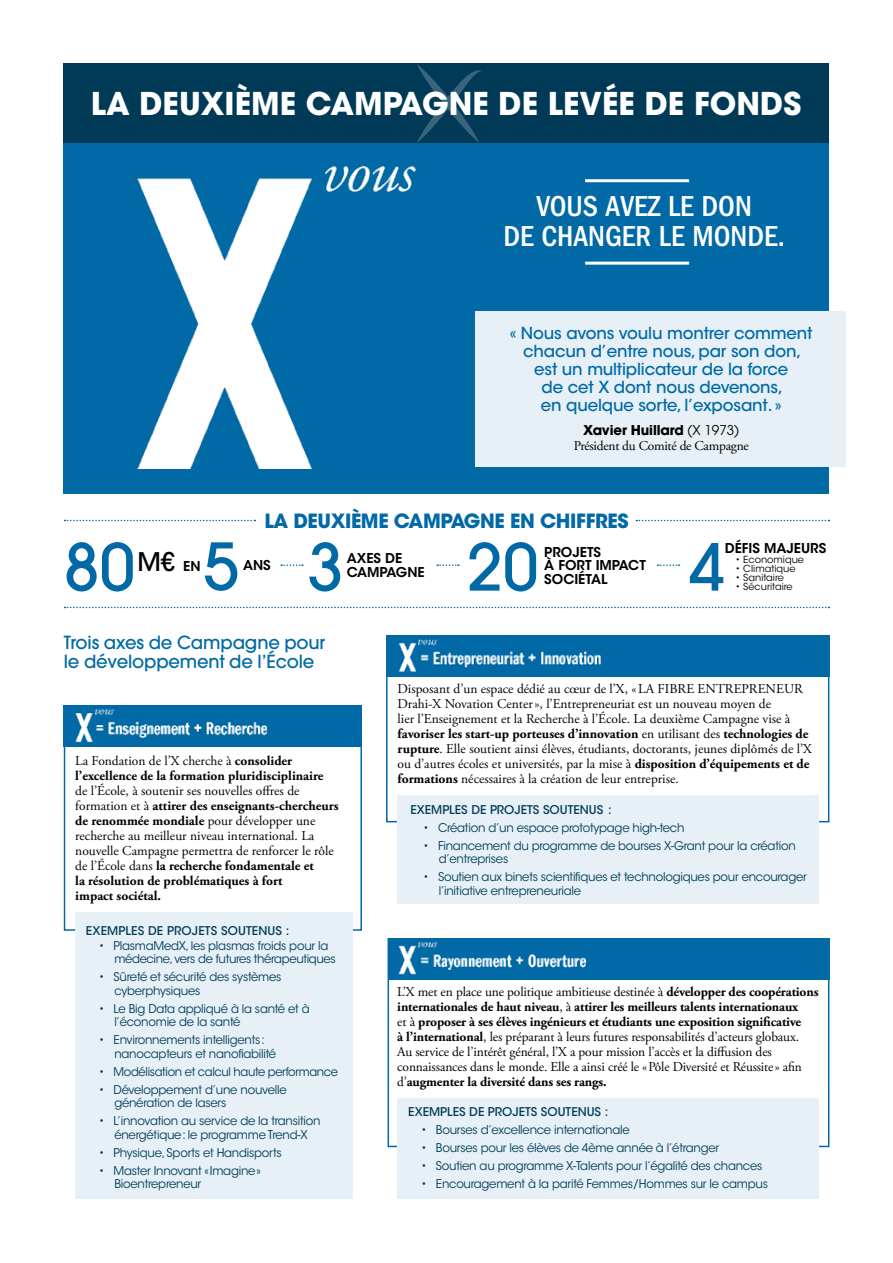
<style>
.page{position:relative;width:893px;height:1263px;background:#fff}
.page>*{position:absolute;margin:0;border:0;box-sizing:border-box;transform-origin:0 0}
.t1{font:500 64.35px "Avant Garde";color:#0069a6}
.t2{font:700 31.2px "Avant Garde LT";color:#fff}
.t3{font:500 condensed 29.85px/29.8px "ITC Franklin Gothic Std";color:#fff;text-align:center}
.t4{font:500 25.5px "ITC Avant Garde Std";color:#000}
.t5{font:700 19.5px "ITC Avant Garde Std";letter-spacing:-.02em;color:#0069a6}
.t6{font:500 18px/19.5px "Avant Garde";letter-spacing:-.01em;color:#0069a6}
.t7{font:500 16.5px/18px "ITC Avant Garde Std";letter-spacing:-.01em;color:#0069a6;text-align:center}
.t8{font:13.5px/15px "Adobe Garamond Pro";color:#020303}
.t9{font:700 13.5px/15px "Adobe Garamond Pro";color:#020303}
.t10{font:600 13.5px/13.5px "ITC Avant Garde Std";color:#000}
.t11{font:13.5px "Adobe Garamond Pro";letter-spacing:-.02em;color:#000}
.t12{font:700 13.5px "ITC Avant Garde Std";letter-spacing:-.01em;color:#000}
.t13{font:12px/13.5px "ITC Avant Garde Std";letter-spacing:-.02em;color:#003d58}
.t14{font:500 12px "ITC Avant Garde Std";color:#003d58}
.t15{font:9.75px "ITC Avant Garde Std";color:#000}
.s1{font-family:"Avant Garde";font-weight:400}
.s2{font-weight:600;font-size:13.5px}
.s3{font-weight:400}
.s4{font-weight:700}
</style>
<div class="page">
<div style="left:386px;top:635px;width:444px;height:41px;background:#0069a6"></div>
<div style="left:388px;top:938px;width:441px;height:41px;background:#0069a6"></div>
<div style="left:64px;top:64px;width:765px;height:79px;background:#003a57"></div>
<svg style="left:417px;top:64px;width:65px;height:79px"></svg>
<div style="left:64px;top:143px;width:765px;height:350px;background:#0069a6"></div>
<div style="left:475px;top:311px;width:371px;height:156px;background:#e6f0f6"></div>
<div style="left:386px;top:635px;width:443px;height:187px;border:2px solid #0069a6"></div>
<div style="left:388px;top:938px;width:441px;height:209px;border:2px solid #0069a6"></div>
<svg style="left:65px;top:520px;width:190px;height:1px"></svg>
<svg style="left:65px;top:607px;width:764px;height:1px"></svg>
<svg style="left:658px;top:564px;width:22px;height:2px"></svg>
<svg style="left:437px;top:564px;width:22px;height:2px"></svg>
<svg style="left:281px;top:564px;width:22px;height:2px"></svg>
<svg style="left:636px;top:520px;width:193px;height:1px"></svg>
<img style="left:393px;top:637px;width:215px;height:35px">
<img style="left:393px;top:940px;width:203px;height:35px">
<div style="left:75px;top:913px;width:277px;height:286px;background:#e6f0f6"></div>
<div style="left:398px;top:795px;width:421px;height:109px;background:#e6f0f6"></div>
<div style="left:397px;top:1098px;width:422px;height:101px;background:#e6f0f6"></div>
<div style="left:64px;top:705px;width:298px;height:41px;background:#0069a6"></div>
<img style="left:75px;top:709px;width:193px;height:34px">
<img style="left:137px;top:165px;width:279px;height:304px">
<hr style="left:585px;top:179px;width:104px;height:3px;background:#fff">
<hr style="left:585px;top:262px;width:104px;height:3px;background:#fff">
<h2 class="t2" style="left:91px;top:83px;width:712px">LA DEUXIÈME CAMPAGNE DE LEVÉE DE FONDS</h2>
<h3 class="t3" style="left:503px;top:192px;width:283px">VOUS AVEZ LE DON<br>DE CHANGER LE MONDE.</h3>
<p class="t7" style="left:510px;top:324px;width:304px">« Nous avons voulu montrer comment chacun d’entre nous, par son don, est un multiplicateur de la force<br>de cet X dont nous devenons,<br>en quelque sorte, l’exposant. »</p>
<p class="t12" style="left:583px;top:421px;width:158px">Xavier Huillard <span class="s1">(X 1973)</span></p>
<p class="t11" style="left:574px;top:437px;width:177px">Président du Comité de Campagne</p>
<h3 class="t5" style="left:264px;top:509px;width:366px">LA DEUXIÈME CAMPAGNE EN CHIFFRES</h3>
<p class="t10" style="left:725px;top:541px;width:103px">DÉFIS MAJEURS</p>
<h1 class="t1" style="left:64px;top:527px;width:73px">80</h1>
<h1 class="t1" style="left:308px;top:527px;width:37px">3</h1>
<p class="t10" style="left:347px;top:552px;width:79px">AXES DE<br>CAMPAGNE</p>
<h1 class="t1" style="left:467px;top:527px;width:73px">20</h1>
<p class="t10" style="left:544px;top:545px;width:103px">PROJETS<br>À FORT IMPACT<br>SOCIÉTAL</p>
<h1 class="t1" style="left:689px;top:527px;width:37px">4</h1>
<h3 class="t4" style="left:137px;top:546px;width:65px">M€ <span class="s2">EN</span></h3>
<h1 class="t1" style="left:203px;top:527px;width:37px">5</h1>
<p class="t10" style="left:243px;top:559px;width:29px">ANS</p>
<p class="t15" style="left:736px;top:554px;width:70px">• Economique</p>
<p class="t15" style="left:736px;top:563px;width:61px">• Climatique</p>
<p class="t15" style="left:736px;top:572px;width:50px">• Sanitaire</p>
<p class="t15" style="left:736px;top:581px;width:59px">• Sécuritaire</p>
<h3 class="t6" style="left:64px;top:632px;width:263px">Trois axes de Campagne pour le développement de l’École</h3>
<p class="t9" style="left:75px;top:753px;width:250px"><span class="s3">La Fondation de l’X cherche à</span> consolider l’excellence de la formation pluridisciplinaire</p>
<p class="t8" style="left:75px;top:783px;width:265px">de l’École, à soutenir ses nouvelles offres de formation et à <span class="s4">attirer des enseignants-chercheurs de renommée mondiale</span> pour développer une recherche au meilleur niveau international. La nouvelle Campagne permettra de renforcer le rôle de l’École dans <span class="s4">la recherche fondamentale et<br>la résolution de problématiques à fort<br>impact sociétal.</span></p>
<p class="t14" style="left:86px;top:923px;width:205px">EXEMPLES DE PROJETS SOUTENUS :</p>
<p class="t13" style="left:114px;top:939px;width:223px;text-indent:-16px">• PlasmaMedX, les plasmas froids pour la médecine, vers de futures thérapeutiques</p>
<p class="t13" style="left:114px;top:970px;width:169px;text-indent:-16px">• Sûreté et sécurité des systèmes cyberphysiques</p>
<p class="t13" style="left:114px;top:1002px;width:197px;text-indent:-16px">• Le Big Data appliqué à la santé et à l’économie de la santé</p>
<p class="t13" style="left:114px;top:1033px;width:163px;text-indent:-16px">• Environnements intelligents: nanocapteurs et nanofiabilité</p>
<p class="t13" style="left:99px;top:1065px;width:241px">• Modélisation et calcul haute performance</p>
<p class="t13" style="left:114px;top:1083px;width:174px;text-indent:-16px">• Développement d’une nouvelle génération de lasers</p>
<p class="t13" style="left:99px;top:1114px;width:223px;text-align:center">• L’innovation au service de la transition énergétique: le programme Trend-X</p>
<p class="t13" style="left:99px;top:1146px;width:184px">• Physique, Sports et Handisports</p>
<p class="t13" style="left:114px;top:1164px;width:148px;text-indent:-16px">• Master Innovant «Imagine»<br>Bioentrepreneur</p>
<p class="t8" style="left:398px;top:681px;width:416px">Disposant d’un espace dédié au cœur de l’X, «LA FIBRE ENTREPRENEUR Drahi-X Novation Center», l’Entrepreneuriat est un nouveau moyen de<br>lier l’Enseignement et la Recherche à l’École. La deuxième Campagne vise à <span class="s4">favoriser les start-up porteuses d’innovation</span> en utilisant des <span class="s4">technologies de rupture</span>. Elle soutient ainsi élèves, étudiants, doctorants, jeunes diplômés de l’X ou d’autres écoles et universités, par la mise à <span class="s4">disposition d’équipements et de formations</span> nécessaires à la création de leur entreprise.</p>
<p class="t14" style="left:410px;top:802px;width:203px">EXEMPLES DE PROJETS SOUTENUS :</p>
<p class="t13" style="left:423px;top:821px;width:263px">• Création d’un espace prototypage high-tech</p>
<p class="t13" style="left:439px;top:839px;width:359px;text-indent:-16px">• Financement du programme de bourses X-Grant pour la création d’entreprises</p>
<p class="t13" style="left:439px;top:870px;width:370px;text-indent:-16px">• Soutien aux binets scientifiques et technologiques pour encourager l’initiative entrepreneuriale</p>
<p class="t8" style="left:397px;top:985px;width:423px">L’X met en place une politique ambitieuse destinée à <span class="s4">développer des coopérations internationales de haut niveau</span>, à <span class="s4">attirer les meilleurs talents internationaux<br></span>et à <span class="s4">proposer à ses élèves ingénieurs et étudiants une exposition significative<br>à l’international</span>, les préparant à leurs futures responsabilités d’acteurs globaux.<br>Au service de l’intérêt général, l’X a pour mission l’accès et la diffusion des connaissances dans le monde. Elle a ainsi créé le «Pôle Diversité et Réussite» afin d’<span class="s4">augmenter la diversité dans ses rangs.</span></p>
<p class="t14" style="left:408px;top:1104px;width:202px">EXEMPLES DE PROJETS SOUTENUS :</p>
<p class="t13" style="left:421px;top:1123px;width:210px">• Bourses d’excellence internationale</p>
<p class="t13" style="left:421px;top:1141px;width:300px">• Bourses pour les élèves de 4ème année à l’étranger</p>
<p class="t13" style="left:421px;top:1159px;width:343px">• Soutien au programme X-Talents pour l’égalité des chances</p>
<p class="t13" style="left:421px;top:1177px;width:348px">• Encouragement à la parité Femmes/Hommes sur le campus</p>
</div>
